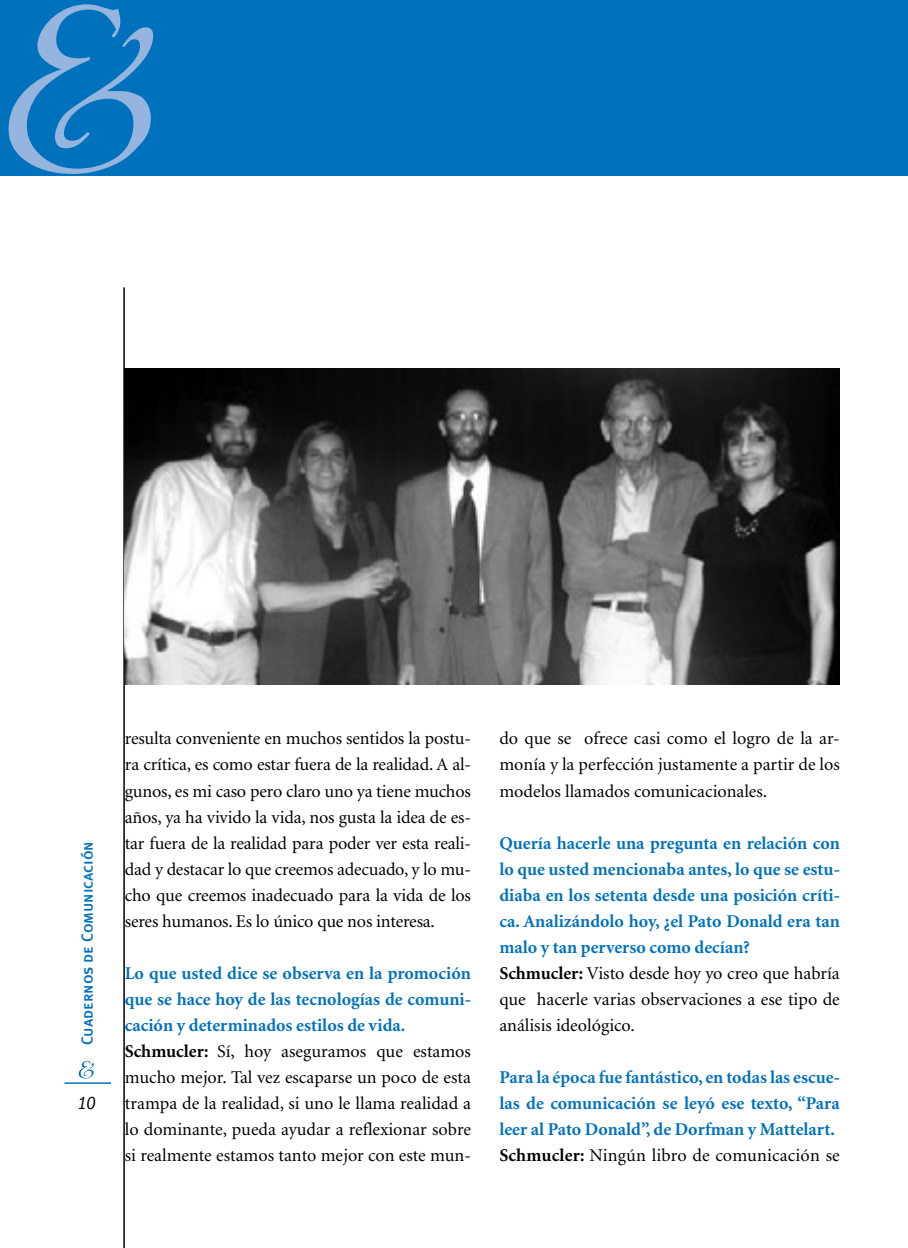
<style>
.page{position:relative;width:908px;height:1248px;background:#fff}
.page>*{position:absolute;margin:0;border:0;box-sizing:border-box;transform-origin:0 0}
.t1{font:18px/26px "Minion";color:#000;text-align:justify}
.t2{font:700 18px/26px "Minion";color:#0071bc}
.t3{font:italic condensed 18px "Franklin Gothic";color:#000}
.t4{font:16px "Meta Plus Medium Caps";color:#0071bc}
.s1{font-weight:700;color:#0071bc}
.s2{font-weight:700}
.s3{color:#000}
.s4{font-weight:400;color:#000}
</style>
<div class="page">
<hr style="left:123px;top:287px;width:2px;height:960px;background:#000">
<svg style="left:78px;top:1060px;width:16px;height:18px"></svg>
<hr style="left:64px;top:1082px;width:47px;height:1px;background:#0071bc">
<div style="left:0;top:0;width:907px;height:176px;background:#0071bc"></div>
<svg style="left:8px;top:4px;width:146px;height:170px"></svg>
<img style="left:125px;top:369px;width:714px;height:315px">
<p class="t4" style="left:78px;top:1045px;width:205px;rotate:-90deg">Cuadernos de Comunicación</p>
<p class="t3" style="left:77px;top:1092px;width:20px">10</p>
<p class="t1" style="left:125px;top:726px;width:347px">resulta conveniente en muchos sentidos la postu&shy;ra crítica, es como estar fuera de la realidad. A al&shy;gunos, es mi caso pero claro uno ya tiene muchos años, ya ha vivido la vida, nos gusta la idea de es&shy;tar fuera de la realidad para poder ver esta reali&shy;dad y destacar lo que creemos adecuado, y lo mu&shy;cho que creemos inadecuado para la vida de los seres humanos. Es lo único que nos interesa.</p>
<p class="t1" style="left:125px;top:960px;width:347px;text-align:left"><span class="s1">Lo que usted dice se observa en la promoción que se hace hoy de las tecnologías de comuni&shy;cación y determinados estilos de vida.<br></span><span class="s2">Schmucler:</span> Sí, hoy aseguramos que estamos mucho mejor. Tal vez escaparse un poco de esta trampa de la realidad, si uno le llama realidad a lo dominante, pueda ayudar a reflexionar sobre si realmente estamos tanto mejor con este mun-</p>
<p class="t1" style="left:499px;top:726px;width:342px">do que se ofrece casi como el logro de la ar&shy;monía y la perfección justamente a partir de los modelos llamados comunicacionales.</p>
<p class="t2" style="left:499px;top:830px;width:342px">Quería hacerle una pregunta en relación con lo que usted mencionaba antes, lo que se estu&shy;diaba en los setenta desde una posición críti&shy;ca. Analizándolo hoy, ¿el Pato Donald era tan malo y tan perverso como decían?<br><span class="s3">Schmucler:</span> <span class="s4">Visto desde hoy yo creo que habría que hacerle varias observaciones a ese tipo de análisis ideológico.</span></p>
<p class="t2" style="left:499px;top:1064px;width:342px">Para la época fue fantástico, en todas las escue&shy;las de comunicación se leyó ese texto, “Para leer al Pato Donald”, de Dorfman y Mattelart.<br><span class="s3">Schmucler:</span> <span class="s4">Ningún libro de comunicación se</span></p>
</div>
